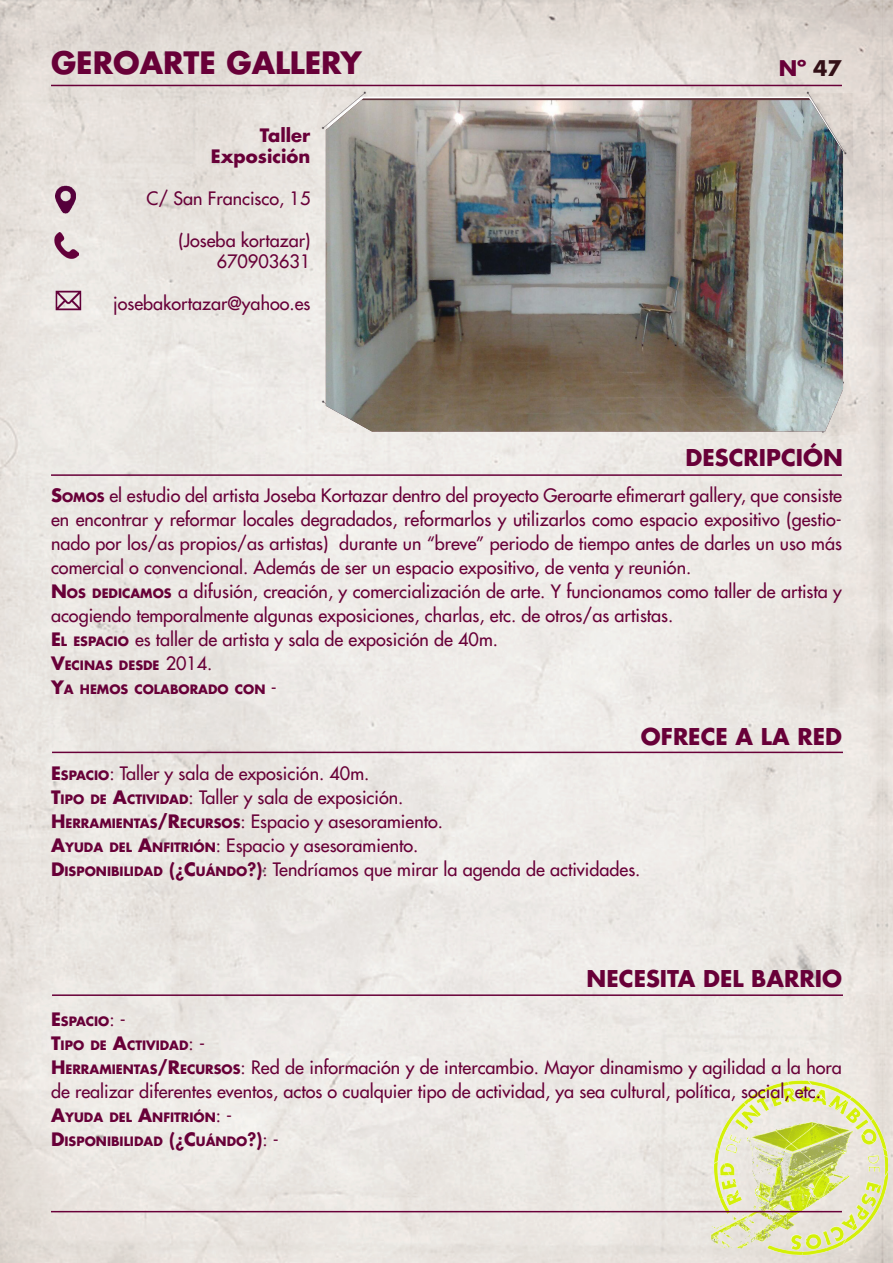
<style>
.page{position:relative;width:893px;height:1263px;background:#fff}
.page>*{position:absolute;margin:0;border:0;box-sizing:border-box;transform-origin:0 0}
.t1{font:700 30px "Futura LT";color:#680038}
.t2{font:700 22.5px "Futura LT";color:#680038}
.t3{font:700 21px "Futura LT";color:#680038}
.t4{font:18px/24px "Futura LT";color:#680038}
.t5{font:700 18px "Futura LT";color:#680038}
.t6{font:700 12.6px "Futura LT";color:#680038}
.s1{color:#331017}
.s2{font-weight:700}
.s3{font-weight:700;font-size:12.6px}
.s4{font-size:18px}
.s5{font-weight:400;font-size:18px}
.s6{font-weight:800}
.s7{font-weight:800;font-size:18px}
</style>
<div class="page">
<img style="left:0;top:0;width:893px;height:1263px">
<img style="left:326px;top:100px;width:517px;height:331px">
<img style="left:710px;top:1080px;width:178px;height:175px">
<hr style="left:51px;top:85px;width:791px;height:1px;background:#680038">
<hr style="left:51px;top:474px;width:791px;height:2px;background:#680038">
<hr style="left:52px;top:752px;width:791px;height:1px;background:#680038">
<hr style="left:52px;top:994px;width:791px;height:2px;background:#680038">
<hr style="left:51px;top:1211px;width:791px;height:1px;background:#690039">
<img style="left:53px;top:183px;width:28px;height:32px">
<img style="left:52px;top:232px;width:27px;height:27px">
<img style="left:53px;top:289px;width:32px;height:23px">
<p class="t1" style="left:51px;top:43px;width:312px">GEROARTE GALLERY</p>
<p class="t3" style="left:779px;top:54px;width:65px">Nº <span class="s1">47</span></p>
<p class="t5" style="left:260px;top:123px;width:52px">Taller</p>
<p class="t5" style="left:211px;top:144px;width:101px">Exposición</p>
<p class="t4" style="left:147px;top:186px;width:165px">C/ San Francisco, 15</p>
<p class="t4" style="left:178px;top:230px;width:133px;line-height:21px;text-align:right">(Joseba kortazar)<br>670903631</p>
<p class="t4" style="left:113px;top:291px;width:199px">josebakortazar@yahoo.es</p>
<p class="t2" style="left:686px;top:442px;width:159px">DESCRIPCIÓN</p>
<p class="t4" style="left:51px;top:483px;width:792px;text-align:justify"><span class="s2">S</span><span class="s3">OMOS</span> el estudio del artista Joseba Kortazar dentro del proyecto Geroarte efimerart gallery, que consiste en encontrar y reformar locales degradados, reformarlos y utilizarlos como espacio expositivo (gestio&shy;nado por los/as propios/as artistas) durante un “breve” periodo de tiempo antes de darles un uso más comercial o convencional. Además de ser un espacio expositivo, de venta y reunión.</p>
<p class="t4" style="left:51px;top:579px;width:792px"><span class="s2">N</span> <span class="s3">OS DEDICAMOS</span> a difusión, creación, y comercialización de arte. Y funcionamos como taller de artista y acogiendo temporalmente algunas exposiciones, charlas, etc. de otros/as artistas.</p>
<p class="t4" style="left:51px;top:627px;width:449px"><span class="s2">E</span><span class="s3">L ESPACIO</span> es taller de artista y sala de exposición de 40m.</p>
<p class="t6" style="left:51px;top:657px;width:163px"><span class="s4">V</span>ECINAS DESDE <span class="s5">2014.</span></p>
<p class="t6" style="left:51px;top:681px;width:227px"><span class="s4">Y</span>A HEMOS COLABORADO CON <span class="s5">-</span></p>
<p class="t2" style="left:641px;top:722px;width:203px">OFRECE A LA RED</p>
<p class="t4" style="left:51px;top:761px;width:320px"><span class="s2">E</span><span class="s3">SPACIO</span>: Taller y sala de exposición. 40m.</p>
<p class="t4" style="left:51px;top:785px;width:354px"><span class="s2">T</span><span class="s3">IPO DE</span> <span class="s2">A</span><span class="s3">CTIVIDAD</span>: Taller y sala de exposición.</p>
<p class="t4" style="left:51px;top:809px;width:393px"><span class="s2">H</span><span class="s3">ERRAMIENTAS</span><span class="s2">/R</span><span class="s3">ECURSOS</span>: Espacio y asesoramiento.</p>
<p class="t4" style="left:51px;top:833px;width:369px"><span class="s2">A</span><span class="s3">YUDA DEL</span> <span class="s2">A</span><span class="s3">NFITRIÓN</span>: Espacio y asesoramiento.</p>
<p class="t4" style="left:51px;top:857px;width:591px"><span class="s2">D</span><span class="s3">ISPONIBILIDAD</span> <span class="s2">(</span><span class="s6">¿</span><span class="s2">C</span><span class="s3">UÁNDO</span><span class="s6">?</span><span class="s2">)</span>: Tendríamos que mirar la agenda de actividades.</p>
<p class="t2" style="left:587px;top:963px;width:257px">NECESITA DEL BARRIO</p>
<p class="t6" style="left:51px;top:1013px;width:76px"><span class="s4">E</span>SPACIO<span class="s5">: -</span></p>
<p class="t6" style="left:51px;top:1037px;width:155px"><span class="s4">T</span>IPO DE <span class="s4">A</span>CTIVIDAD<span class="s5">: -</span></p>
<p class="t4" style="left:51px;top:1055px;width:792px"><span class="s2">H</span><span class="s3">ERRAMIENTAS</span><span class="s2">/R</span><span class="s3">ECURSOS</span>: Red de información y de intercambio. Mayor dinamismo y agilidad a la hora de realizar diferentes eventos, actos o cualquier tipo de actividad, ya sea cultural, política, social, etc.</p>
<p class="t6" style="left:51px;top:1109px;width:183px"><span class="s4">A</span>YUDA DEL <span class="s4">A</span>NFITRIÓN<span class="s5">: -</span></p>
<p class="t6" style="left:51px;top:1133px;width:229px"><span class="s4">D</span>ISPONIBILIDAD <span class="s4">(</span><span class="s7">¿</span><span class="s4">C</span>UÁNDO<span class="s7">?</span><span class="s4">)</span><span class="s5">: -</span></p>
</div>
